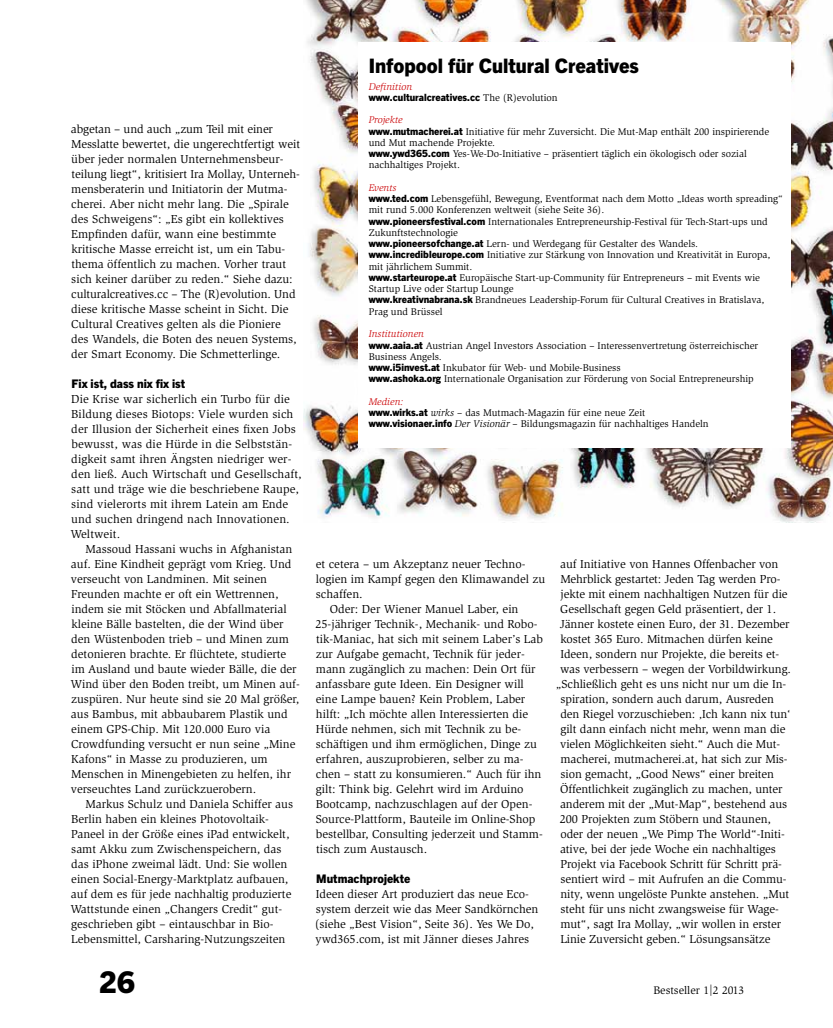
<style>
.page{position:relative;width:833px;height:1028px;background:#fff}
.page>*{position:absolute;margin:0;border:0;box-sizing:border-box;transform-origin:0 0}
.t1{font:800 30px "Trade Gothic Next LT Pro";color:#000}
.t2{font:800 20px "Trade Gothic Next LT Pro";color:#000}
.t3{font:11.88px/15px "Slimbach Std";color:#000}
.t4{font:800 11.88px "Trade Gothic Next LT Pro";color:#000}
.t5{font:11.25px "Slimbach Std";color:#000}
.t6{font:10px/11.2px "Slimbach Std";color:#000}
.t7{font:800 10px "Trade Gothic Next LT Pro";color:#000}
.t8{font:italic 10px "Slimbach Std";color:#cd1013}
.s1{font-family:"Slimbach Std";font-weight:400}
.s2{font-style:italic;color:#cd1013}
.s3{font-family:"Trade Gothic Next LT Pro";font-weight:800}
.s4{font-style:italic}
</style>
<div class="page">
<img style="left:304px;top:0;width:529px;height:523px">
<div style="left:358px;top:42px;width:432px;height:406px;background:#fff"></div>
<p class="t3" style="left:71px;top:121px;width:231px">abgetan – und auch „zum Teil mit einer Messlatte bewertet, die ungerechtfertigt weit über jeder normalen Unternehmensbeur&shy;teilung liegt“, kritisiert Ira Mollay, Unterneh&shy;mensberaterin und Initiatorin der Mutma&shy;cherei. Aber nicht mehr lang. Die „Spirale des Schweigens“: „Es gibt ein kollektives Empfinden dafür, wann eine bestimmte kritische Masse erreicht ist, um ein Tabu&shy;thema öffentlich zu machen. Vorher traut sich keiner darüber zu reden.“ Siehe dazu: culturalcreatives.cc – The (R)evolution. Und diese kritische Masse scheint in Sicht. Die Cultural Creatives gelten als die Pioniere des Wandels, die Boten des neuen Systems, der Smart Economy. Die Schmetterlinge.</p>
<p class="t4" style="left:72px;top:375px;width:115px">Fix ist, dass nix fix ist</p>
<p class="t3" style="left:70px;top:391px;width:233px">Die Krise war sicherlich ein Turbo für die Bildung dieses Biotops: Viele wurden sich der Illusion der Sicherheit eines fixen Jobs bewusst, was die Hürde in die Selbststän&shy;digkeit samt ihren Ängsten niedriger wer&shy;den ließ. Auch Wirtschaft und Gesellschaft, satt und träge wie die beschriebene Raupe, sind vielerorts mit ihrem Latein am Ende und suchen dringend nach Innovationen.<br>Weltweit.</p>
<p class="t3" style="left:70px;top:541px;width:231px;text-indent:15px">Massoud Hassani wuchs in Afghanistan auf. Eine Kindheit geprägt vom Krieg. Und verseucht von Landminen. Mit seinen Freunden machte er oft ein Wettrennen, indem sie mit Stöcken und Abfallmaterial kleine Bälle bastelten, die der Wind über den Wüstenboden trieb – und Minen zum detonieren brachte. Er flüchtete, studierte im Ausland und baute wieder Bälle, die der Wind über den Boden treibt, um Minen auf&shy;zuspüren. Nur heute sind sie 20 Mal größer, aus Bambus, mit abbaubarem Plastik und einem GPS-Chip. Mit 120.000 Euro via Crowdfunding versucht er nun seine „Mine Kafons“ in Masse zu produzieren, um Menschen in Minengebieten zu helfen, ihr verseuchtes Land zurückzuerobern.</p>
<p class="t3" style="left:70px;top:796px;width:224px;text-indent:15px">Markus Schulz und Daniela Schiffer aus Berlin haben ein kleines Photovoltaik-Paneel in der Größe eines iPad entwickelt, samt Akku zum Zwischenspeichern, das das iPhone zweimal lädt. Und: Sie wollen einen Social-Energy-Marktplatz aufbauen, auf dem es für jede nachhaltig produzierte Wattstunde einen „Changers Credit“ gut&shy;geschrieben gibt – eintauschbar in Bio-Lebensmittel, Carsharing-Nutzungszeiten</p>
<h1 class="t1" style="left:99px;top:961px;width:37px">26</h1>
<h2 class="t2" style="left:369px;top:52px;width:272px">Infopool für Cultural Creatives</h2>
<p class="t8" style="left:369px;top:81px;width:45px">Definition</p>
<p class="t7" style="left:369px;top:90px;width:190px">www.culturalcreatives.cc <span class="s1">The (R)evolution</span></p>
<p class="t6" style="left:369px;top:114px;width:402px"><span class="s2">Projekte<br></span><span class="s3">www.mutmacherei.at</span> Initiative für mehr Zuversicht. Die Mut-Map enthält 200 inspirierende und Mut machende Projekte.<br><span class="s3">www.ywd365.com</span> Yes-We-Do-Initiative – präsentiert täglich ein ökologisch oder sozial nachhaltiges Projekt.</p>
<p class="t6" style="left:369px;top:182px;width:416px"><span class="s2">Events<br></span><span class="s3">www.ted.com</span> Lebensgefühl, Bewegung, Eventformat nach dem Motto „Ideas worth spreading“ mit rund 5.000 Konferenzen weltweit (siehe Seite 36).<br><span class="s3">www.pioneersfestival.com</span> Internationales Entrepreneurship-Festival für Tech-Start-ups und Zukunftstechnologie<br><span class="s3">www.pioneersofchange.at</span> Lern- und Werdegang für Gestalter des Wandels. <span class="s3">www.incredibleurope.com</span> Initiative zur Stärkung von Innovation und Kreativität in Europa, mit jährlichem Summit.<br><span class="s3">www.starteurope.at</span> Europäische Start-up-Community für Entrepreneurs – mit Events wie Startup Live oder Startup Lounge<br><span class="s3">www.kreativnabrana.sk</span> Brandneues Leadership-Forum für Cultural Creatives in Bratislava, Prag und Brüssel</p>
<p class="t6" style="left:369px;top:328px;width:391px"><span class="s2">Institutionen<br></span><span class="s3">www.aaia.at</span> Austrian Angel Investors Association – Interessenvertretung österreichischer Business Angels.<br><span class="s3">www.i5invest.at</span> Inkubator für Web- und Mobile-Business<br><span class="s3">www.ashoka.org</span> Internationale Organisation zur Förderung von Social Entrepreneurship</p>
<p class="t6" style="left:369px;top:396px;width:341px"><span class="s2">Medien:<br></span><span class="s3">www.wirks.at</span> <span class="s4">wirks</span> – das Mutmach-Magazin für eine neue Zeit <span class="s3">www.visionaer.info</span> <span class="s4">Der Visionär</span> – Bildungsmagazin für nachhaltiges Handeln</p>
<p class="t3" style="left:316px;top:556px;width:210px">et cetera – um Akzeptanz neuer Techno-</p>
<p class="t3" style="left:316px;top:571px;width:231px">logien im Kampf gegen den Klimawandel zu</p>
<p class="t3" style="left:316px;top:586px;width:48px">schaffen.</p>
<p class="t3" style="left:330px;top:601px;width:190px">Oder: Der Wiener Manuel Laber, ein</p>
<p class="t3" style="left:315px;top:616px;width:224px">25-jähriger Technik-, Mechanik- und Robo-</p>
<p class="t3" style="left:316px;top:631px;width:228px">tik-Maniac, hat sich mit seinem Laber’s Lab</p>
<p class="t3" style="left:316px;top:646px;width:210px">zur Aufgabe gemacht, Technik für jeder-</p>
<p class="t3" style="left:316px;top:661px;width:221px">mann zugänglich zu machen: Dein Ort für</p>
<p class="t3" style="left:315px;top:676px;width:210px">anfassbare gute Ideen. Ein Designer will</p>
<p class="t3" style="left:316px;top:691px;width:211px">eine Lampe bauen? Kein Problem, Laber</p>
<p class="t3" style="left:316px;top:706px;width:214px">hilft: „Ich möchte allen Interessierten die</p>
<p class="t3" style="left:316px;top:721px;width:207px">Hürde nehmen, sich mit Technik zu be-</p>
<p class="t3" style="left:316px;top:736px;width:222px">schäftigen und ihm ermöglichen, Dinge zu</p>
<p class="t3" style="left:316px;top:751px;width:209px">erfahren, auszuprobieren, selber zu ma-</p>
<p class="t3" style="left:316px;top:766px;width:227px">chen – statt zu konsumieren.“ Auch für ihn</p>
<p class="t3" style="left:316px;top:781px;width:209px">gilt: Think big. Gelehrt wird im Arduino</p>
<p class="t3" style="left:316px;top:796px;width:218px">Bootcamp, nachzuschlagen auf der Open-</p>
<p class="t3" style="left:316px;top:811px;width:221px">Source-Plattform, Bauteile im Online-Shop</p>
<p class="t3" style="left:316px;top:826px;width:228px">bestellbar, Consulting jederzeit und Stamm-</p>
<p class="t3" style="left:316px;top:841px;width:113px">tisch zum Austausch.</p>
<p class="t4" style="left:316px;top:870px;width:95px">Mutmachprojekte</p>
<p class="t3" style="left:315px;top:886px;width:225px">Ideen dieser Art produziert das neue Eco&shy;system derzeit wie das Meer Sandkörnchen (siehe „Best Vision“, Seite 36). Yes We Do, ywd365.com, ist mit Jänner dieses Jahres</p>
<p class="t3" style="left:560px;top:556px;width:220px">auf Initiative von Hannes Offenbacher von</p>
<p class="t3" style="left:560px;top:571px;width:222px">Mehrblick gestartet: Jeden Tag werden Pro-</p>
<p class="t3" style="left:560px;top:586px;width:229px">jekte mit einem nachhaltigen Nutzen für die</p>
<p class="t3" style="left:560px;top:601px;width:217px">Gesellschaft gegen Geld präsentiert, der 1.</p>
<p class="t3" style="left:560px;top:616px;width:231px">Jänner kostete einen Euro, der 31. Dezember</p>
<p class="t3" style="left:560px;top:631px;width:214px">kostet 365 Euro. Mitmachen dürfen keine</p>
<p class="t3" style="left:560px;top:646px;width:220px">Ideen, sondern nur Projekte, die bereits et-</p>
<p class="t3" style="left:560px;top:661px;width:233px">was verbessern – wegen der Vorbildwirkung.</p>
<p class="t3" style="left:556px;top:676px;width:232px">„Schließlich geht es uns nicht nur um die In-</p>
<p class="t3" style="left:560px;top:691px;width:215px">spiration, sondern auch darum, Ausreden</p>
<p class="t3" style="left:560px;top:706px;width:232px">den Riegel vorzuschieben: ‚Ich kann nix tun‘</p>
<p class="t3" style="left:560px;top:721px;width:226px">gilt dann einfach nicht mehr, wenn man die</p>
<p class="t3" style="left:560px;top:736px;width:222px">vielen Möglichkeiten sieht.“ Auch die Mut-</p>
<p class="t3" style="left:560px;top:751px;width:229px">macherei, mutmacherei.at, hat sich zur Mis-</p>
<p class="t3" style="left:560px;top:766px;width:215px">sion gemacht, „Good News“ einer breiten</p>
<p class="t3" style="left:560px;top:781px;width:224px">Öffentlichkeit zugänglich zu machen, unter</p>
<p class="t3" style="left:560px;top:796px;width:229px">anderem mit der „Mut-Map“, bestehend aus</p>
<p class="t3" style="left:560px;top:811px;width:212px">200 Projekten zum Stöbern und Staunen,</p>
<p class="t3" style="left:560px;top:826px;width:226px">oder der neuen „We Pimp The World“-Initi-</p>
<p class="t3" style="left:560px;top:841px;width:217px">ative, bei der jede Woche ein nachhaltiges</p>
<p class="t3" style="left:560px;top:856px;width:223px">Projekt via Facebook Schritt für Schritt prä-</p>
<p class="t3" style="left:560px;top:871px;width:228px">sentiert wird – mit Aufrufen an die Commu-</p>
<p class="t3" style="left:560px;top:886px;width:230px">nity, wenn ungelöste Punkte anstehen. „Mut</p>
<p class="t3" style="left:560px;top:901px;width:220px">steht für uns nicht zwangsweise für Wage-</p>
<p class="t3" style="left:560px;top:916px;width:222px">mut“, sagt Ira Mollay, „wir wollen in erster</p>
<p class="t3" style="left:560px;top:931px;width:212px">Linie Zuversicht geben.“ Lösungsansätze</p>
<p class="t5" style="left:653px;top:983px;width:92px">Bestseller 1|2 2013</p>
</div>
